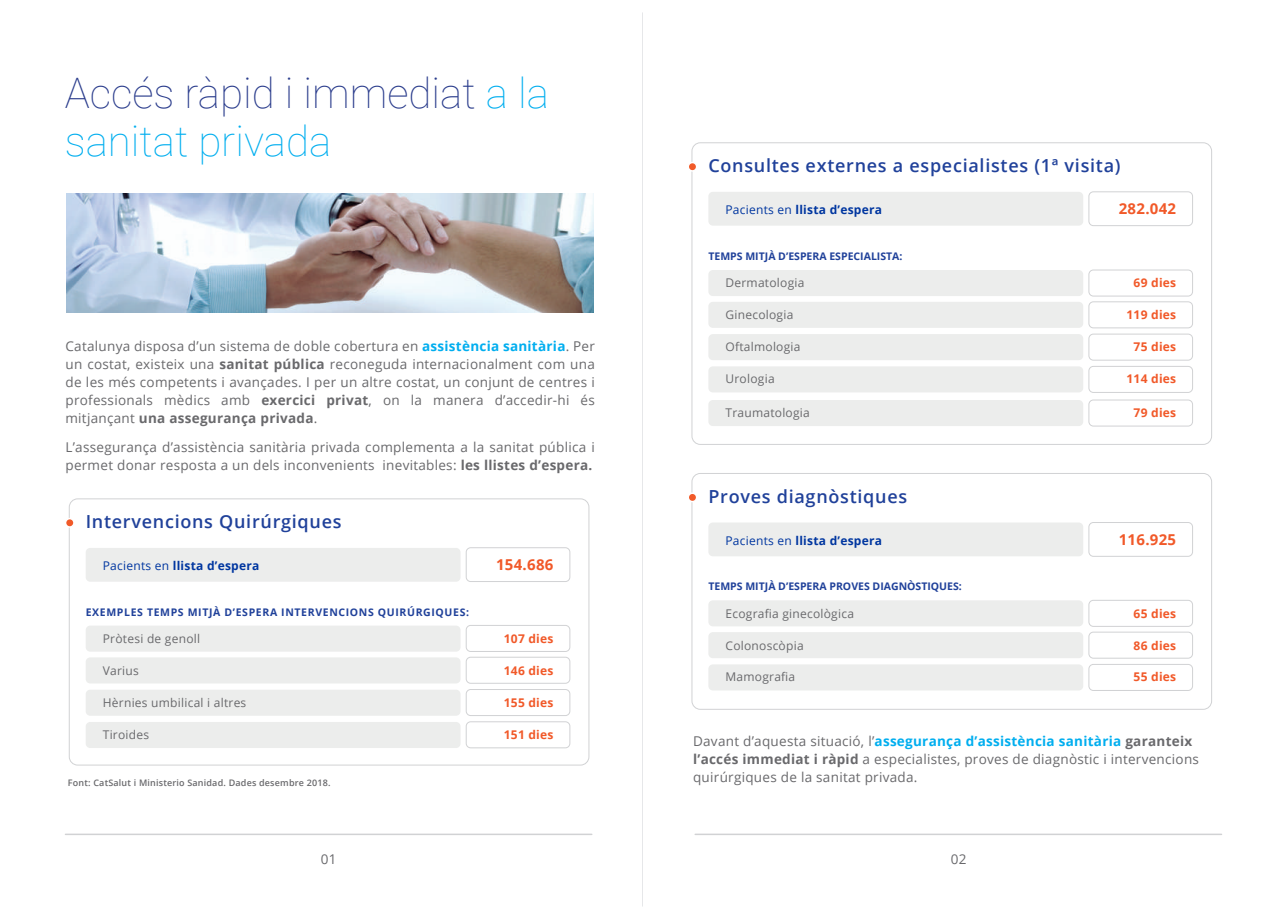
<style>
.page{position:relative;width:1285px;height:919px;background:#fff}
.page>*{position:absolute;margin:0;border:0;box-sizing:border-box;transform-origin:0 0}
.t1{font:100 42px/48px "Roboto";color:#2a3c8c}
.t2{font:600 18px "Open Sans";letter-spacing:.04em;color:#20419a}
.t3{font:700 15px "Open Sans";letter-spacing:.02em;color:#f15929}
.t4{font:13.5px/18px "Open Sans";letter-spacing:.02em;color:#69696c}
.t5{font:12px "Open Sans";letter-spacing:.02em;color:#69696c}
.t6{font:700 12px "Open Sans";letter-spacing:.02em;color:#f15929}
.t7{font:700 12px "Open Sans";letter-spacing:.02em;color:#0036a0}
.t8{font:700 10.5px "Open Sans";color:#20419a}
.t9{font:700 10.5px "Open Sans";letter-spacing:.06em;color:#20419a}
.t10{font:600 9px "Open Sans";letter-spacing:.02em;color:#69696c}
.s1{color:#00aeef}
.s2{font-weight:700;color:#00aeef}
.s3{font-weight:700}
.s4{font-weight:400}
</style>
<div class="page">
<img style="left:66px;top:194px;width:527px;height:119px">
<div style="left:69px;top:498px;width:520px;height:267px;border:1px solid #d1d2d4;border-radius:8px"></div>
<div style="left:466px;top:547px;width:104px;height:35px;border:1px solid #d1d2d4;border-radius:4px"></div>
<div style="left:86px;top:548px;width:374px;height:33px;background:#ecedec;border-radius:4px"></div>
<div style="left:466px;top:625px;width:104px;height:26px;border:1px solid #d1d2d4;border-radius:4px"></div>
<div style="left:86px;top:625px;width:374px;height:26px;background:#ecedec;border-radius:4px"></div>
<div style="left:466px;top:656px;width:104px;height:27px;border:1px solid #d1d2d4;border-radius:4px"></div>
<div style="left:86px;top:657px;width:374px;height:26px;background:#ecedec;border-radius:4px"></div>
<div style="left:466px;top:689px;width:104px;height:27px;border:1px solid #d1d2d4;border-radius:4px"></div>
<div style="left:86px;top:689px;width:374px;height:26px;background:#ecedec;border-radius:4px"></div>
<div style="left:466px;top:721px;width:104px;height:27px;border:1px solid #d1d2d4;border-radius:4px"></div>
<div style="left:86px;top:722px;width:374px;height:26px;background:#ecedec;border-radius:4px"></div>
<svg style="left:66px;top:518px;width:8px;height:9px"></svg>
<hr style="left:65px;top:833px;width:526px;height:2px;background:#d1d2d4">
<hr style="left:695px;top:833px;width:526px;height:2px;background:#d1d2d4">
<hr style="left:642px;top:13px;width:1px;height:893px;background:#e6e7e9">
<div style="left:691px;top:142px;width:520px;height:303px;border:1px solid #d1d2d4;border-radius:8px"></div>
<div style="left:1088px;top:191px;width:104px;height:35px;border:1px solid #d1d2d4;border-radius:4px"></div>
<div style="left:708px;top:192px;width:374px;height:34px;background:#ecedec;border-radius:4px"></div>
<div style="left:1088px;top:269px;width:104px;height:27px;border:1px solid #d1d2d4;border-radius:4px"></div>
<div style="left:708px;top:270px;width:374px;height:26px;background:#ecedec;border-radius:4px"></div>
<div style="left:1088px;top:301px;width:104px;height:27px;border:1px solid #d1d2d4;border-radius:4px"></div>
<div style="left:708px;top:302px;width:374px;height:26px;background:#ecedec;border-radius:4px"></div>
<div style="left:1088px;top:334px;width:104px;height:26px;border:1px solid #d1d2d4;border-radius:4px"></div>
<div style="left:708px;top:334px;width:374px;height:26px;background:#ecedec;border-radius:4px"></div>
<div style="left:1088px;top:366px;width:104px;height:27px;border:1px solid #d1d2d4;border-radius:4px"></div>
<div style="left:708px;top:366px;width:374px;height:26px;background:#ecedec;border-radius:4px"></div>
<svg style="left:689px;top:162px;width:7px;height:10px"></svg>
<div style="left:1088px;top:399px;width:104px;height:27px;border:1px solid #d1d2d4;border-radius:4px"></div>
<div style="left:708px;top:400px;width:374px;height:26px;background:#ecedec;border-radius:4px"></div>
<div style="left:691px;top:473px;width:520px;height:236px;border:1px solid #d1d2d4;border-radius:8px"></div>
<div style="left:1088px;top:522px;width:104px;height:34px;border:1px solid #d1d2d4;border-radius:4px"></div>
<div style="left:708px;top:522px;width:374px;height:34px;background:#ecedec;border-radius:4px"></div>
<div style="left:1088px;top:600px;width:104px;height:26px;border:1px solid #d1d2d4;border-radius:4px"></div>
<div style="left:708px;top:600px;width:374px;height:26px;background:#ecedec;border-radius:4px"></div>
<div style="left:1088px;top:631px;width:104px;height:27px;border:1px solid #d1d2d4;border-radius:4px"></div>
<div style="left:708px;top:632px;width:374px;height:26px;background:#ecedec;border-radius:4px"></div>
<div style="left:1088px;top:664px;width:104px;height:26px;border:1px solid #d1d2d4;border-radius:4px"></div>
<div style="left:708px;top:664px;width:374px;height:26px;background:#ecedec;border-radius:4px"></div>
<svg style="left:689px;top:492px;width:7px;height:10px"></svg>
<h1 class="t1" style="left:65px;top:67px;width:485px">Accés ràpid i immediat <span class="s1">a la sanitat privada</span></h1>
<p class="t4" style="left:65px;top:337px;width:531px;text-align:justify">Catalunya disposa d’un sistema de doble cobertura en <span class="s2">assistència sanitària</span>. Per un costat, existeix una <span class="s3">sanitat pública</span> reconeguda internacionalment com una de les més competents i avançades. I per un altre costat, un conjunt de centres i professionals mèdics amb <span class="s3">exercici privat</span>, on la manera d’accedir-hi és mitjançant <span class="s3">una assegurança privada</span>.</p>
<p class="t4" style="left:65px;top:437px;width:531px">L’assegurança d’assistència sanitària privada complementa a la sanitat pública i permet donar resposta a un dels inconvenients inevitables: <span class="s3">les llistes d’espera.</span></p>
<h2 class="t2" style="left:86px;top:509px;width:257px">Intervencions Quirúrgiques</h2>
<p class="t7" style="left:103px;top:557px;width:158px"><span class="s4">Pacients en</span> llista d’espera</p>
<p class="t3" style="left:496px;top:554px;width:59px">154.686</p>
<p class="t9" style="left:86px;top:604px;width:385px">EXEMPLES TEMPS MITJÀ D’ESPERA INTERVENCIONS QUIRÚRGIQUES:</p>
<p class="t5" style="left:103px;top:630px;width:99px">Pròtesi de genoll</p>
<p class="t6" style="left:503px;top:630px;width:51px">107 dies</p>
<p class="t5" style="left:103px;top:662px;width:38px">Varius</p>
<p class="t6" style="left:503px;top:661px;width:51px">146 dies</p>
<p class="t5" style="left:103px;top:694px;width:145px">Hèrnies umbilical i altres</p>
<p class="t6" style="left:503px;top:693px;width:51px">155 dies</p>
<p class="t5" style="left:103px;top:726px;width:48px">Tiroides</p>
<p class="t6" style="left:503px;top:726px;width:51px">151 dies</p>
<p class="t10" style="left:68px;top:776px;width:264px">Font: CatSalut i Ministerio Sanidad. Dades desembre 2018.</p>
<h2 class="t2" style="left:708px;top:153px;width:413px">Consultes externes a especialistes (1ª visita)</h2>
<p class="t7" style="left:725px;top:201px;width:158px"><span class="s4">Pacients en</span> llista d’espera</p>
<p class="t3" style="left:1118px;top:198px;width:59px">282.042</p>
<p class="t8" style="left:708px;top:249px;width:196px">TEMPS MITJÀ D’ESPERA ESPECIALISTA:</p>
<p class="t5" style="left:725px;top:275px;width:80px">Dermatologia</p>
<p class="t6" style="left:1133px;top:274px;width:44px">69 dies</p>
<p class="t5" style="left:725px;top:307px;width:69px">Ginecologia</p>
<p class="t6" style="left:1126px;top:306px;width:51px">119 dies</p>
<p class="t5" style="left:725px;top:338px;width:76px">Oftalmologia</p>
<p class="t6" style="left:1133px;top:338px;width:44px">75 dies</p>
<p class="t5" style="left:725px;top:371px;width:51px">Urologia</p>
<p class="t6" style="left:1126px;top:370px;width:51px">114 dies</p>
<p class="t5" style="left:725px;top:404px;width:86px">Traumatologia</p>
<p class="t6" style="left:1133px;top:404px;width:44px">79 dies</p>
<h2 class="t2" style="left:708px;top:484px;width:200px">Proves diagnòstiques</h2>
<p class="t7" style="left:725px;top:532px;width:158px"><span class="s4">Pacients en</span> llista d’espera</p>
<p class="t3" style="left:1118px;top:528px;width:59px">116.925</p>
<p class="t8" style="left:708px;top:579px;width:255px">TEMPS MITJÀ D’ESPERA PROVES DIAGNÒSTIQUES:</p>
<p class="t5" style="left:725px;top:605px;width:130px">Ecografia ginecològica</p>
<p class="t6" style="left:1133px;top:605px;width:44px">65 dies</p>
<p class="t5" style="left:725px;top:637px;width:80px">Colonoscòpia</p>
<p class="t6" style="left:1133px;top:636px;width:44px">86 dies</p>
<p class="t5" style="left:725px;top:668px;width:71px">Mamografia</p>
<p class="t6" style="left:1133px;top:668px;width:44px">55 dies</p>
<p class="t4" style="left:693px;top:732px;width:507px">Davant d’aquesta situació, l’<span class="s2">assegurança d’assistència sanitària</span> <span class="s3">garanteix l’accés immediat i ràpid</span> a especialistes, proves de diagnòstic i intervencions quirúrgiques de la sanitat privada.</p>
<p class="t4" style="left:321px;top:849px;width:17px">01</p>
<p class="t4" style="left:950px;top:849px;width:17px">02</p>
</div>
